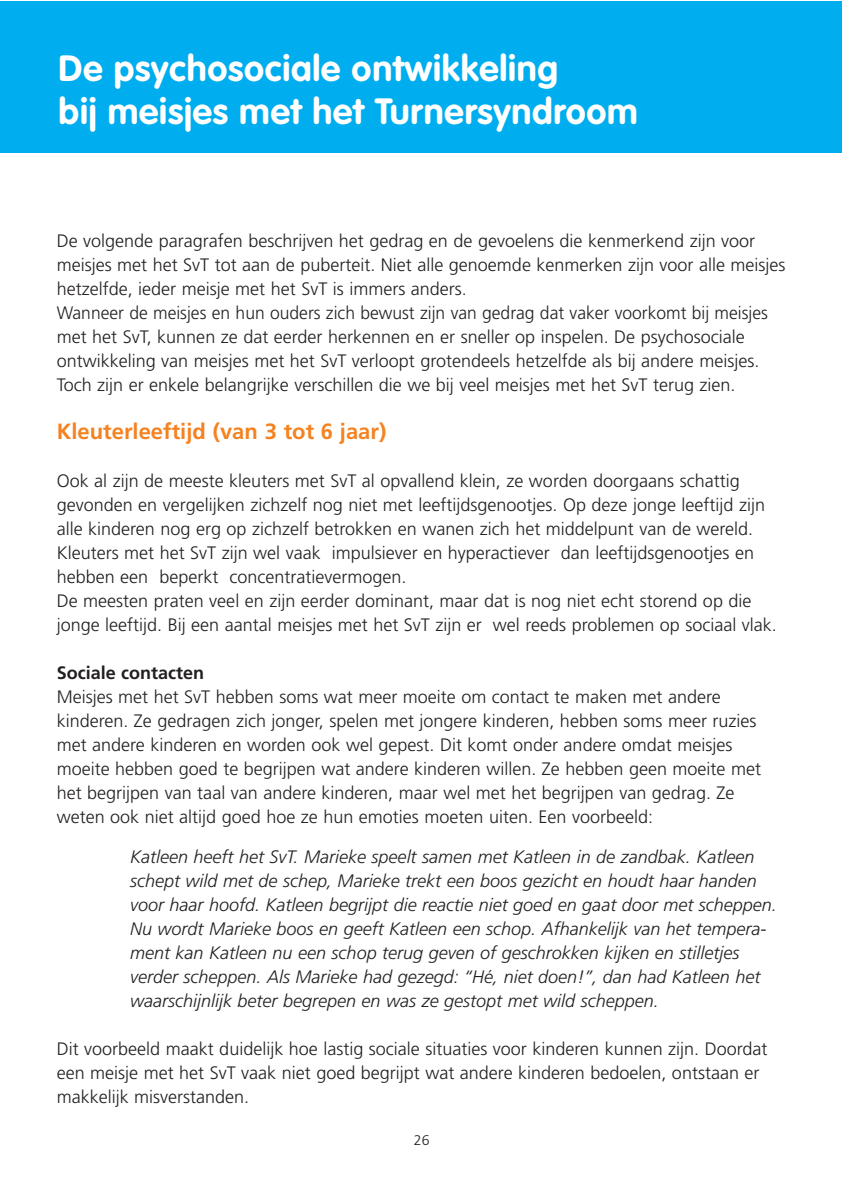
<style>
.page{position:relative;width:851px;height:1191px;background:#fff}
.page>*{position:absolute;margin:0;border:0;box-sizing:border-box;transform-origin:0 0}
.t1{font:700 36px/43.2px "VAG Rounded";letter-spacing:.02em;color:#fff}
.t2{font:700 22px "Frutiger";color:#f58220}
.t3{font:300 18px/24px "Frutiger";color:#231f20}
.t4{font:italic 300 18px/24px "Frutiger";color:#231f20}
.t5{font:700 18px "Frutiger";color:#231f20}
.t6{font:300 14px "Frutiger";color:#231f20}
</style>
<div class="page">
<div style="left:0;top:1px;width:841px;height:151px;background:#00aeef"></div>
<h1 class="t1" style="left:59px;top:49px;width:580px">De psychosociale ontwikkeling<br>bij meisjes met het Turnersyndroom</h1>
<p class="t3" style="left:57px;top:230px;width:730px">De volgende paragrafen beschrijven het gedrag en de gevoelens die kenmerkend zijn voor meisjes met het SvT tot aan de puberteit. Niet alle genoemde kenmerken zijn voor alle meisjes hetzelfde, ieder meisje met het SvT is immers anders.<br>Wanneer de meisjes en hun ouders zich bewust zijn van gedrag dat vaker voorkomt bij meisjes met het SvT, kunnen ze dat eerder herkennen en er sneller op inspelen. De psychosociale ontwikkeling van meisjes met het SvT verloopt grotendeels hetzelfde als bij andere meisjes.<br>Toch zijn er enkele belangrijke verschillen die we bij veel meisjes met het SvT terug zien.</p>
<p class="t2" style="left:57px;top:422px;width:331px">Kleuterleeftijd (van 3 tot 6 jaar)</p>
<p class="t3" style="left:57px;top:470px;width:721px">Ook al zijn de meeste kleuters met SvT al opvallend klein, ze worden doorgaans schattig gevonden en vergelijken zichzelf nog niet met leeftijdsgenootjes. Op deze jonge leeftijd zijn alle kinderen nog erg op zichzelf betrokken en wanen zich het middelpunt van de wereld.<br>Kleuters met het SvT zijn wel vaak impulsiever en hyperactiever dan leeftijdsgenootjes en hebben een beperkt concentratievermogen.<br>De meesten praten veel en zijn eerder dominant, maar dat is nog niet echt storend op die jonge leeftijd. Bij een aantal meisjes met het SvT zijn er wel reeds problemen op sociaal vlak.</p>
<p class="t5" style="left:57px;top:665px;width:149px">Sociale contacten</p>
<p class="t3" style="left:57px;top:686px;width:705px">Meisjes met het SvT hebben soms wat meer moeite om contact te maken met andere kinderen. Ze gedragen zich jonger, spelen met jongere kinderen, hebben soms meer ruzies met andere kinderen en worden ook wel gepest. Dit komt onder andere omdat meisjes moeite hebben goed te begrijpen wat andere kinderen willen. Ze hebben geen moeite met het begrijpen van taal van andere kinderen, maar wel met het begrijpen van gedrag. Ze weten ook niet altijd goed hoe ze hun emoties moeten uiten. Een voorbeeld:</p>
<p class="t4" style="left:130px;top:846px;width:648px">Katleen heeft het SvT. Marieke speelt samen met Katleen in de zandbak. Katleen schept wild met de schep, Marieke trekt een boos gezicht en houdt haar handen voor haar hoofd. Katleen begrijpt die reactie niet goed en gaat door met scheppen.<br>Nu wordt Marieke boos en geeft Katleen een schop. Afhankelijk van het tempera&shy;ment kan Katleen nu een schop terug geven of geschrokken kijken en stilletjes verder scheppen. Als Marieke had gezegd: “Hé, niet doen!”, dan had Katleen het waarschijnlijk beter begrepen en was ze gestopt met wild scheppen.</p>
<p class="t3" style="left:57px;top:1038px;width:712px">Dit voorbeeld maakt duidelijk hoe lastig sociale situaties voor kinderen kunnen zijn. Doordat een meisje met het SvT vaak niet goed begrijpt wat andere kinderen bedoelen, ontstaan er makkelijk misverstanden.</p>
<p class="t6" style="left:414px;top:1134px;width:17px">26</p>
</div>
